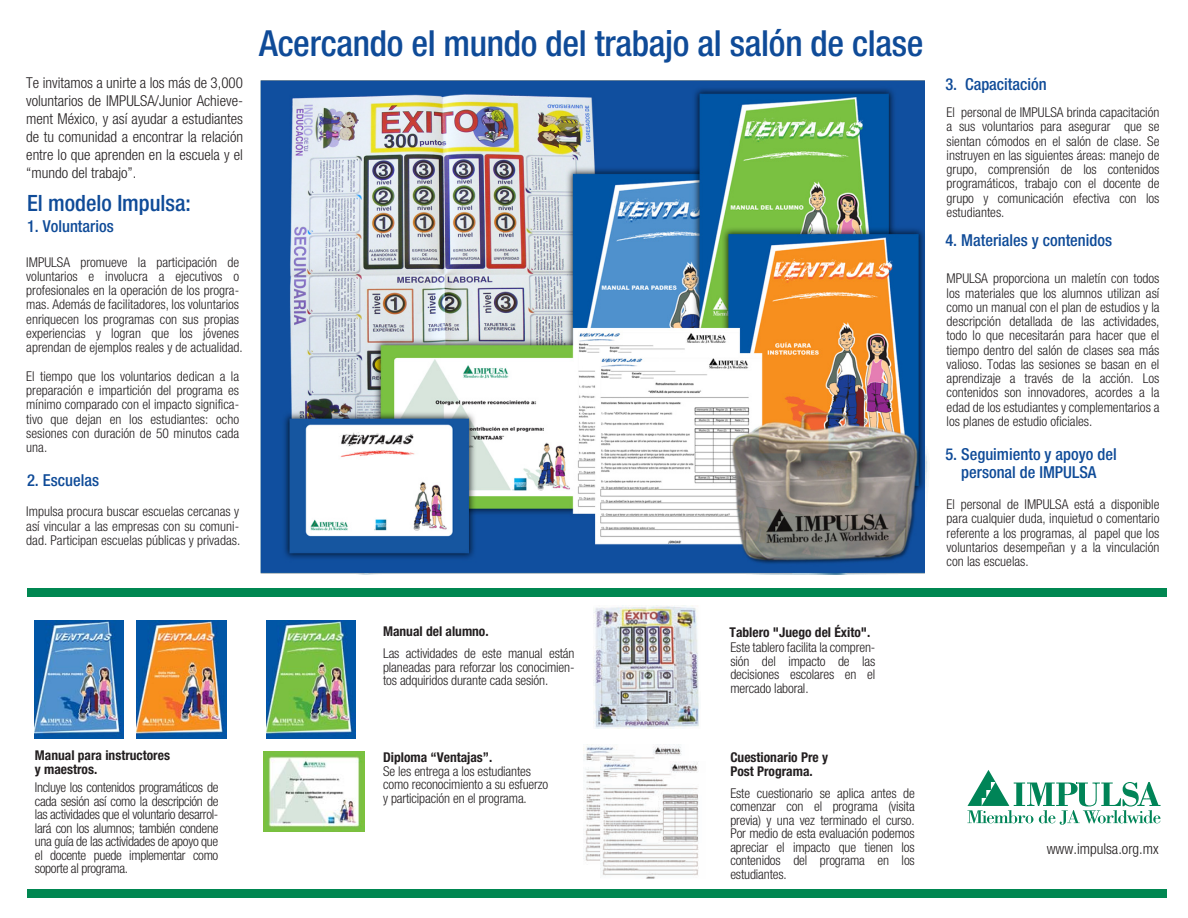
<style>
.page{position:relative;width:1188px;height:918px;background:#fff}
.page>*{position:absolute;margin:0;border:0;box-sizing:border-box;transform-origin:0 0}
.t1{font:500 condensed 36px "Helvetica Neue";letter-spacing:-.01em;color:#0f4b98}
.t2{font:500 condensed 22.5px "Helvetica Neue";color:#0f4b98}
.t3{font:500 condensed 16.5px/18px "Helvetica Neue";color:#0f4b98;text-align:center}
.t4{font:300 condensed 15px/18px "Helvetica Neue";color:#231f20;text-align:justify}
.t5{font:300 condensed 13.5px/14.2px "Helvetica Neue";color:#231f20;text-align:justify}
.t6{font:700 condensed 13.5px/13.5px "Helvetica Neue";color:#231f20}
.s1{font-weight:700}
</style>
<div class="page">
<img style="left:260px;top:80px;width:668px;height:494px">
<div style="left:27px;top:588px;width:1140px;height:9px;background:#008751"></div>
<div style="left:27px;top:889px;width:1140px;height:9px;background:#008751"></div>
<img style="left:263px;top:752px;width:101px;height:79px">
<img style="left:137px;top:621px;width:89px;height:118px">
<img style="left:266px;top:621px;width:89px;height:118px">
<img style="left:34px;top:621px;width:89px;height:118px">
<img style="left:584px;top:745px;width:98px;height:116px">
<img style="left:600px;top:762px;width:99px;height:116px">
<img style="left:594px;top:605px;width:105px;height:124px">
<svg style="left:967px;top:770px;width:194px;height:55px"></svg>
<p class="t4" style="left:26px;top:73px;width:218px">Te invitamos a unirte a los más de 3,000 voluntarios de IMPULSA/Junior Achieve&shy;ment México, y así ayudar a estudiantes de tu comunidad a encontrar la relación entre lo que aprenden en la escuela y el “mundo del trabajo”.</p>
<p class="t2" style="left:27px;top:189px;width:166px">El modelo Impulsa:</p>
<p class="t3" style="left:27px;top:217px;width:88px">1. Voluntarios</p>
<p class="t5" style="left:26px;top:255px;width:218px;text-align:left">IMPULSA promueve la participación de voluntarios e involucra a ejecutivos o profesionales en la operación de los progra&shy;mas. Además de facilitadores, los voluntarios enriquecen los programas con sus propias experiencias y logran que los jóvenes aprendan de ejemplos reales y de actualidad.</p>
<p class="t5" style="left:26px;top:369px;width:214px">El tiempo que los voluntarios dedican a la preparación e impartición del programa es mínimo comparado con el impacto significa&shy;tivo que dejan en los estudiantes: ocho sesiones con duración de 50 minutos cada una.</p>
<p class="t3" style="left:27px;top:471px;width:74px">2. Escuelas</p>
<p class="t5" style="left:26px;top:504px;width:216px">Impulsa procura buscar escuelas cercanas y así vincular a las empresas con su comuni&shy;dad. Participan escuelas públicas y privadas.</p>
<p class="t1" style="left:259px;top:22px;width:666px">Acercando el mundo del trabajo al salón de clase</p>
<p class="t3" style="left:945px;top:75px;width:103px">3. Capacitación</p>
<p class="t5" style="left:947px;top:105px;width:214px">El personal de IMPULSA brinda capacitación a sus voluntarios para asegurar que se sientan cómodos en el salón de clase. Se instruyen en las siguientes áreas: manejo de grupo, comprensión de los contenidos programáticos, trabajo con el docente de grupo y comunicación efectiva con los estudiantes.</p>
<p class="t3" style="left:945px;top:231px;width:168px">4. Materiales y contenidos</p>
<p class="t5" style="left:947px;top:271px;width:215px">MPULSA proporciona un maletín con todos los materiales que los alumnos utilizan así como un manual con el plan de estudios y la descripción detallada de las actividades, todo lo que necesitarán para hacer que el tiempo dentro del salón de clases sea más valioso. Todas las sesiones se basan en el aprendizaje a través de la acción. Los contenidos son innovadores, acordes a la edad de los estudiantes y complementarios a los planes de estudio oficiales.</p>
<p class="t3" style="left:945px;top:445px;width:173px">5. Seguimiento y apoyo del personal de IMPULSA</p>
<p class="t5" style="left:947px;top:497px;width:214px">El personal de IMPULSA está a disponible para cualquier duda, inquietud o comentario referente a los programas, al papel que los voluntarios desempeñan y a la vinculación con las escuelas.</p>
<p class="t6" style="left:35px;top:749px;width:137px">Manual para instructores y maestros.</p>
<p class="t5" style="left:35px;top:781px;width:185px;line-height:13.5px">Incluye los contenidos programáticos de cada sesión así como la descripción de las actividades que el voluntario desarrol&shy;lará con los alumnos; también condene una guía de las actividades de apoyo que el docente puede implementar como soporte al programa.</p>
<p class="t5" style="left:383px;top:619px;width:193px;line-height:23px"><span class="s1">Manual del alumno.<br></span>Las actividades de este manual están</p>
<p class="t5" style="left:383px;top:660px;width:193px;line-height:13.5px">planeadas para reforzar los conocimien&shy;tos adquiridos durante cada sesión.</p>
<p class="t5" style="left:383px;top:750px;width:167px;line-height:13.6px;text-align:left"><span class="s1">Diploma “Ventajas”.<br></span>Se les entrega a los estudiantes como reconocimiento a su esfuerzo y participación en el programa.</p>
<p class="t5" style="left:730px;top:625px;width:147px;line-height:15.1px"><span class="s1">Tablero "Juego del Éxito".<br></span>Este tablero facilita la compren-</p>
<p class="t5" style="left:730px;top:654px;width:147px;line-height:13.5px">sión del impacto de las decisiones escolares en el mercado laboral.</p>
<p class="t6" style="left:730px;top:751px;width:99px">Cuestionario Pre y<br>Post Programa.</p>
<p class="t5" style="left:730px;top:786px;width:186px;line-height:13.5px">Este cuestionario se aplica antes de comenzar con el programa (visita previa) y una vez terminado el curso.<br>Por medio de esta evaluación podemos apreciar el impacto que tienen los contenidos del programa en los estudiantes.</p>
<p class="t4" style="left:1047px;top:839px;width:113px">www.impulsa.org.mx</p>
</div>
